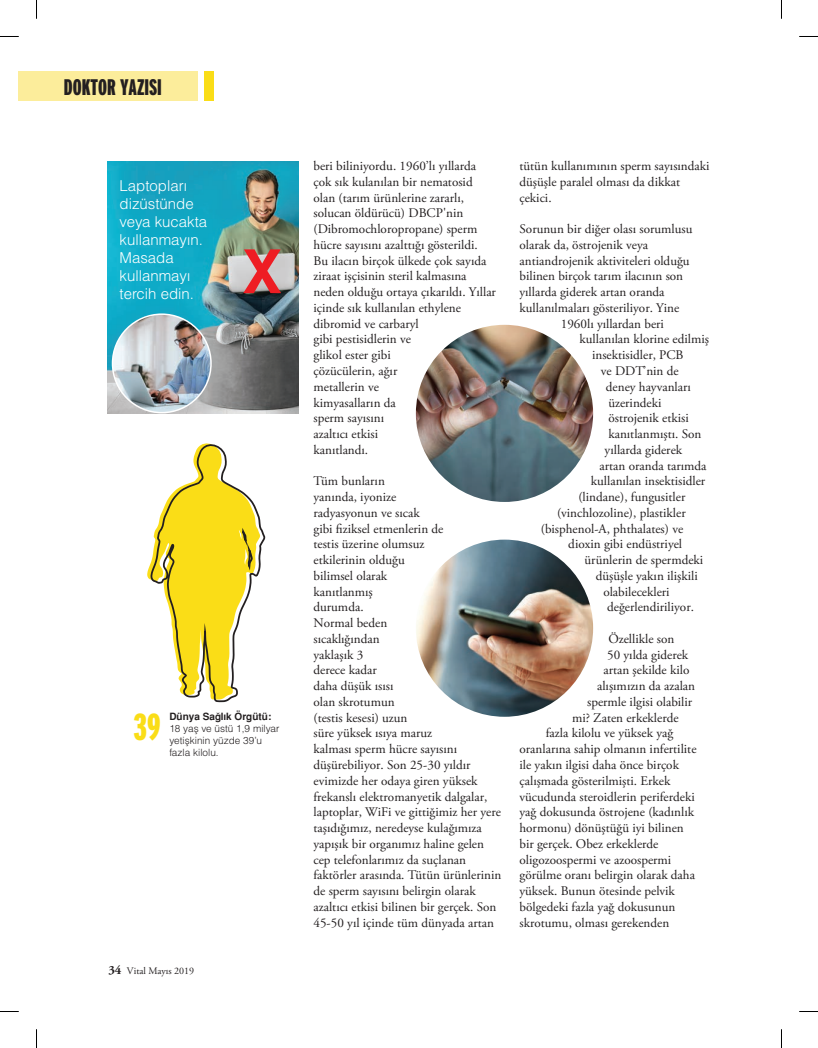
<style>
.page{position:relative;width:818px;height:1048px;background:#fff}
.page>*{position:absolute;margin:0;border:0;box-sizing:border-box;transform-origin:0 0}
.t1{font:700 60px "Helvetica Tr";color:#ee1d23}
.baslik_30{font:900 extra-condensed 37.5px "Interstate";color:#fadd17}
.disiplin{font:900 extra-condensed 22.5px "Interstate";color:#231f20}
.laf{font:15px/18px "Helvetica Light Normal Tr";color:#fff}
.metin{font:13.12px/15.8px "Adobe Garamond Pro";color:#231f20}
.kutu_metin{font:10px/12px "Helvetica Light Normal Tr";color:#231f20}
.t2{font:10px "Adobe Garamond Pro";color:#231f20}
.s1{font-family:"Helvetica Tr";font-weight:700}
.s2{font-weight:700;font-size:12.5px}
</style>
<div class="page">
<svg style="left:147px;top:443px;width:119px;height:260px"></svg>
<img style="left:107px;top:161px;width:191px;height:252px">
<img style="left:112px;top:314px;width:99px;height:98px;border-radius:49px">
<img style="left:415px;top:539px;width:177px;height:177px;border-radius:89px">
<img style="left:415px;top:325px;width:177px;height:177px;border-radius:89px">
<div style="left:19px;top:72px;width:179px;height:29px;background:#fced9b"></div>
<div style="left:204px;top:72px;width:10px;height:29px;background:#fadd17"></div>
<svg style="left:0;top:36px;width:19px;height:1px"></svg>
<svg style="left:799px;top:36px;width:18px;height:1px"></svg>
<svg style="left:0;top:1011px;width:19px;height:1px"></svg>
<svg style="left:799px;top:1011px;width:18px;height:1px"></svg>
<svg style="left:36px;top:0;width:1px;height:19px"></svg>
<svg style="left:36px;top:1029px;width:1px;height:18px"></svg>
<p class="disiplin" style="left:64px;top:74px;width:99px">DOKTOR YAZISI</p>
<p class="laf" style="left:119px;top:176px;width:89px">Laptopları dizüstünde veya kucakta kullanmayın.<br>Masada kullanmayı tercih edin.</p>
<p class="t1" style="left:242px;top:236px;width:42px">X</p>
<p class="baslik_30" style="left:133px;top:706px;width:29px">39</p>
<p class="kutu_metin" style="left:169px;top:710px;width:111px"><span class="s1">Dünya Sağlık Örgütü:<br></span>18 yaş ve üstü 1,9 milyar yetişkinin yüzde 39’u fazla kilolu.</p>
<p class="t2" style="left:108px;top:965px;width:87px"><span class="s2">34</span> Vital Mayıs 2019</p>
<p class="metin" style="left:313px;top:158px;width:184px">beri biliniyordu. 1960’lı yıllarda çok sık kulanılan bir nematosid olan (tarım ürünlerine zararlı, solucan öldürücü) DBCP'nin (Dibromochloropropane) sperm hücre sayısını azalttığı gösterildi.<br>Bu ilacın birçok ülkede çok sayıda ziraat işçisinin steril kalmasına neden olduğu ortaya çıkarıldı. Yıllar içinde sık kullanılan ethylene dibromid ve carbaryl<br>gibi pestisidlerin ve<br>glikol ester gibi<br>çözücülerin, ağır<br>metallerin ve<br>kimyasalların da<br>sperm sayısını<br>azaltıcı etkisi<br>kanıtlandı.</p>
<p class="metin" style="left:313px;top:473px;width:189px">Tüm bunların<br>yanında, iyonize<br>radyasyonun ve sıcak<br>gibi fiziksel etmenlerin de<br>testis üzerine olumsuz<br>etkilerinin olduğu<br>bilimsel olarak<br>kanıtlanmış<br>durumda.<br>Normal beden<br>sıcaklığından<br>yaklaşık 3<br>derece kadar<br>daha düşük ısısı<br>olan skrotumun<br>(testis kesesi) uzun<br>süre yüksek ısıya maruz<br>kalması sperm hücre sayısını düşürebiliyor. Son 25-30 yıldır evimizde her odaya giren yüksek frekanslı elektromanyetik dalgalar, laptoplar, WiFi ve gittiğimiz her yere taşıdığımız, neredeyse kulağımıza yapışık bir organımız haline gelen cep telefonlarımız da suçlanan faktörler arasında. Tütün ürünlerinin de sperm sayısını belirgin olarak azaltıcı etkisi bilinen bir gerçek. Son<br>45-50 yıl içinde tüm dünyada artan</p>
<p class="metin" style="left:519px;top:158px;width:191px">tütün kullanımının sperm sayısındaki düşüşle paralel olması da dikkat çekici.</p>
<p class="metin" style="left:519px;top:221px;width:174px">Sorunun bir diğer olası sorumlusu</p>
<p class="metin" style="left:519px;top:237px;width:130px">olarak da, östrojenik veya</p>
<p class="metin" style="left:519px;top:253px;width:171px">antiandrojenik aktiviteleri olduğu</p>
<p class="metin" style="left:519px;top:269px;width:165px">bilinen birçok tarım ilacının son</p>
<p class="metin" style="left:519px;top:284px;width:146px">yıllarda giderek artan oranda</p>
<p class="metin" style="left:519px;top:300px;width:161px">kullanılmaları gösteriliyor. Yine</p>
<p class="metin" style="left:560px;top:316px;width:105px">1960lı yıllardan beri</p>
<p class="metin" style="left:579px;top:332px;width:131px">kullanılan klorine edilmiş</p>
<p class="metin" style="left:591px;top:347px;width:93px">insektisidler, PCB</p>
<p class="metin" style="left:600px;top:363px;width:79px">ve DDT’nin de</p>
<p class="metin" style="left:605px;top:379px;width:86px">deney hayvanları</p>
<p class="metin" style="left:608px;top:395px;width:55px">üzerindeki</p>
<p class="metin" style="left:608px;top:410px;width:82px">östrojenik etkisi</p>
<p class="metin" style="left:608px;top:426px;width:94px">kanıtlanmıştı. Son</p>
<p class="metin" style="left:604px;top:442px;width:79px">yıllarda giderek</p>
<p class="metin" style="left:599px;top:458px;width:108px">artan oranda tarımda</p>
<p class="metin" style="left:590px;top:473px;width:116px">kullanılan insektisidler</p>
<p class="metin" style="left:578px;top:489px;width:108px">(lindane), fungusitler</p>
<p class="metin" style="left:556px;top:505px;width:130px">(vinchlozoline), plastikler</p>
<p class="metin" style="left:540px;top:521px;width:144px">(bisphenol-A, phthalates) ve</p>
<p class="metin" style="left:568px;top:536px;width:115px">dioxin gibi endüstriyel</p>
<p class="metin" style="left:584px;top:552px;width:120px">ürünlerin de spermdeki</p>
<p class="metin" style="left:595px;top:568px;width:103px">düşüşle yakın ilişkili</p>
<p class="metin" style="left:603px;top:584px;width:68px">olabilecekleri</p>
<p class="metin" style="left:606px;top:599px;width:88px">değerlendiriliyor.</p>
<p class="metin" style="left:608px;top:631px;width:67px">Özellikle son</p>
<p class="metin" style="left:606px;top:647px;width:83px">50 yılda giderek</p>
<p class="metin" style="left:603px;top:662px;width:88px">artan şekilde kilo</p>
<p class="metin" style="left:596px;top:678px;width:99px">alışımızın da azalan</p>
<p class="metin" style="left:586px;top:694px;width:107px">spermle ilgisi olabilir</p>
<p class="metin" style="left:571px;top:710px;width:108px">mi? Zaten erkeklerde</p>
<p class="metin" style="left:545px;top:725px;width:129px">fazla kilolu ve yüksek yağ</p>
<p class="metin" style="left:519px;top:741px;width:178px">oranlarına sahip olmanın infertilite</p>
<p class="metin" style="left:519px;top:757px;width:161px">ile yakın ilgisi daha önce birçok</p>
<p class="metin" style="left:519px;top:773px;width:152px">çalışmada gösterilmişti. Erkek</p>
<p class="metin" style="left:519px;top:788px;width:177px">vücudunda steroidlerin periferdeki</p>
<p class="metin" style="left:519px;top:804px;width:176px">yağ dokusunda östrojene (kadınlık</p>
<p class="metin" style="left:519px;top:820px;width:166px">hormonu) dönüştüğü iyi bilinen</p>
<p class="metin" style="left:519px;top:836px;width:140px">bir gerçek. Obez erkeklerde</p>
<p class="metin" style="left:519px;top:851px;width:153px">oligozoospermi ve azoospermi</p>
<p class="metin" style="left:519px;top:867px;width:177px">görülme oranı belirgin olarak daha</p>
<p class="metin" style="left:519px;top:883px;width:157px">yüksek. Bunun ötesinde pelvik</p>
<p class="metin" style="left:519px;top:899px;width:157px">bölgedeki fazla yağ dokusunun</p>
<p class="metin" style="left:519px;top:914px;width:151px">skrotumu, olması gerekenden</p>
</div>
